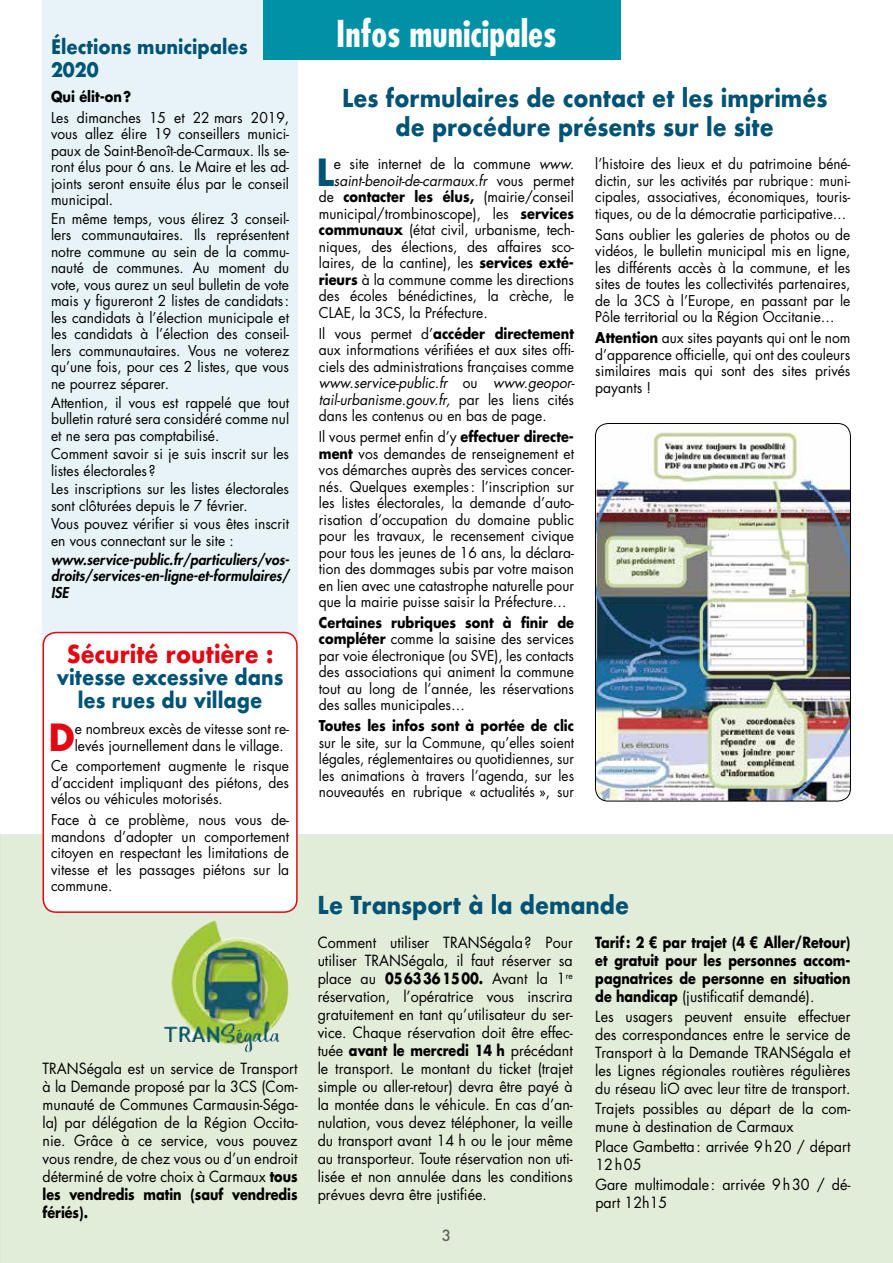
<style>
.page{position:relative;width:893px;height:1263px;background:#fff}
.page>*{position:absolute;margin:0;border:0;box-sizing:border-box;transform-origin:0 0}
.t1{font:700 36.45px "Futura Std";color:#e30613;scale:.95 1}
.t2{font:700 36.45px "Futura Std";color:#005375;scale:.95 1}
.t3{font:700 condensed 36px "Futura Std";color:#fff}
.t4{font:700 24px/28.5px "Futura";color:#005375;text-align:center;scale:.9 1}
.t5{font:700 24px "Futura";color:#e30613;scale:.9 1}
.t6{font:700 21px/22.5px "Futura";color:#005375;text-align:center;scale:.9 1}
.t7{font:700 19.5px/22.5px "Futura";color:#005375;scale:.9 1}
.t8{font:15px/18px "Futura Std";color:#000;text-align:justify;scale:.95 1}
.t9{font:700 15px/18px "Futura Std";color:#000;text-align:justify;scale:.85 1}
.t10{font:500 15px "Futura";color:#646363}
.t11{font:14.55px/16.5px "Futura Std";color:#000;text-align:justify;scale:.95 1}
.t12{font:14.55px/16.5px "Futura Std";color:#000;text-align:justify;scale:.93 1}
.t13{font:italic 800 14.55px/16.5px "Futura Std";letter-spacing:.005em;color:#000;text-align:justify;scale:.95 1}
.t14{font:700 14.55px "Futura Std";color:#000;scale:.89 1}
.t15{font:italic 14.55px "Futura Std";color:#000;scale:.95 1}
.s1{font-weight:700}
.s2{font-style:italic}
.s3{font-style:normal}
.s4{font-weight:400}
</style>
<div class="page">
<div style="left:0;top:835px;width:893px;height:428px;background:#e2edd9"></div>
<div style="left:43px;top:0;width:255px;height:682px;background:#e7f3f7"></div>
<div style="left:264px;top:0;width:357px;height:60px;background:#0091a7"></div>
<div style="left:43px;top:632px;width:254px;height:280px;background:#fff;border-radius:13px"></div>
<div style="left:43px;top:632px;width:255px;height:281px;border:2px solid #e30613;border-radius:13px"></div>
<img style="left:171px;top:923px;width:100px;height:129px">
<img style="left:595px;top:423px;width:255px;height:378px">
<div style="left:595px;top:423px;width:256px;height:378px;border:1px solid #000;border-radius:13px"></div>
<h3 class="t7" style="left:51px;top:36px;width:220px">Élections municipales<br>2020</h3>
<p class="t14" style="left:51px;top:87px;width:92px">Qui élit-on?</p>
<p class="t11" style="left:51px;top:109px;width:252px">Les dimanches 15 et 22 mars 2019, vous allez élire 19 conseillers munici&shy;paux de Saint-Benoît-de-Carmaux. Ils se&shy;ront élus pour 6 ans. Le Maire et les ad&shy;joints seront ensuite élus par le conseil municipal.</p>
<p class="t11" style="left:51px;top:210px;width:252px">En même temps, vous élirez 3 conseil&shy;lers communautaires. Ils représentent notre commune au sein de la commu&shy;nauté de communes. Au moment du vote, vous aurez un seul bulletin de vote mais y figureront 2 listes de candidats: les candidats à l’élection municipale et les candidats à l’élection des conseil&shy;lers communautaires. Vous ne voterez qu’une fois, pour ces 2 listes, que vous ne pourrez séparer.</p>
<p class="t11" style="left:51px;top:394px;width:252px">Attention, il vous est rappelé que tout bulletin raturé sera considéré comme nul et ne sera pas comptabilisé.</p>
<p class="t11" style="left:51px;top:446px;width:252px">Comment savoir si je suis inscrit sur les listes électorales ?</p>
<p class="t11" style="left:51px;top:481px;width:252px">Les inscriptions sur les listes électorales sont clôturées depuis le 7 février.</p>
<p class="t11" style="left:51px;top:516px;width:252px">Vous pouvez vérifier si vous êtes inscrit en vous connectant sur le site :</p>
<p class="t13" style="left:51px;top:551px;width:252px">www.service-public.fr/particuliers/vos&shy;droits/services-en-ligne-et-formulaires/ ISE</p>
<h3 class="t5" style="left:67px;top:636px;width:231px">Sécurité routière :</h3>
<h3 class="t6" style="left:57px;top:666px;width:253px">vitesse excessive dans les rues du village</h3>
<h1 class="t1" style="left:49px;top:713px;width:29px">D</h1>
<p class="t11" style="left:75px;top:720px;width:227px">e nombreux excès de vitesse sont re&shy;levés journellement dans le village.</p>
<p class="t11" style="left:51px;top:758px;width:252px">Ce comportement augmente le risque d’accident impliquant des piétons, des vélos ou véhicules motorisés.</p>
<p class="t11" style="left:51px;top:811px;width:252px">Face à ce problème, nous vous de&shy;mandons d’adopter un comportement citoyen en respectant les limitations de vitesse et les passages piétons sur la commune.</p>
<p class="t8" style="left:43px;top:1059px;width:270px">TRANSégala est un service de Transport à la Demande proposé par la 3CS (Com&shy;munauté de Communes Carmausin-Séga&shy;la) par délégation de la Région Occita&shy;nie. Grâce à ce service, vous pouvez vous rendre, de chez vous ou d’un endroit déterminé de votre choix à Carmaux <span class="s1">tous les vendredis matin (sauf vendredis fériés).</span></p>
<h2 class="t3" style="left:336px;top:11px;width:222px">Infos municipales</h2>
<h3 class="t4" style="left:342px;top:84px;width:541px">Les formulaires de contact et les imprimés de procédure présents sur le site</h3>
<h1 class="t2" style="left:317px;top:148px;width:20px">L</h1>
<p class="t11" style="left:334px;top:156px;width:254px">e site internet de la commune <span class="s2">www.</span></p>
<p class="t15" style="left:334px;top:171px;width:254px">saint-benoit-de-carmaux.fr <span class="s3">vous permet</span></p>
<p class="t11" style="left:319px;top:189px;width:270px">de <span class="s1">contacter les élus,</span> (mairie/conseil</p>
<p class="t11" style="left:319px;top:206px;width:270px">municipal/trombinoscope), les <span class="s1">services</span></p>
<p class="t11" style="left:319px;top:222px;width:270px"><span class="s1">communaux</span> (état civil, urbanisme, tech-</p>
<p class="t11" style="left:319px;top:239px;width:270px">niques, des élections, des affaires sco-</p>
<p class="t11" style="left:319px;top:255px;width:270px">laires, de la cantine), les <span class="s1">services exté-</span></p>
<p class="t11" style="left:319px;top:272px;width:270px"><span class="s1">rieurs</span> à la commune comme les directions</p>
<p class="t11" style="left:319px;top:288px;width:270px">des écoles bénédictines, la crèche, le</p>
<p class="t11" style="left:319px;top:305px;width:179px">CLAE, la 3CS, la Préfecture.</p>
<p class="t11" style="left:319px;top:325px;width:271px">Il vous permet d’<span class="s1">accéder directement </span>aux informations vérifiées et aux sites offi&shy;ciels des administrations françaises comme <span class="s2">www.service-public.fr</span> ou <span class="s2">www.geopor&shy;tail-urbanisme.gouv.fr,</span> par les liens cités dans les contenus ou en bas de page.</p>
<p class="t11" style="left:319px;top:429px;width:270px">Il vous permet enfin d’y <span class="s1">effectuer directe&shy;ment</span> vos demandes de renseignement et vos démarches auprès des services concer&shy;nés. Quelques exemples: l’inscription sur les listes électorales, la demande d’auto&shy;risation d’occupation du domaine public pour les travaux, le recensement civique pour tous les jeunes de 16 ans, la déclara&shy;tion des dommages subis par votre maison en lien avec une catastrophe naturelle pour que la mairie puisse saisir la Préfecture…</p>
<p class="t11" style="left:319px;top:614px;width:270px"><span class="s1">Certaines rubriques sont à finir de compléter</span> comme la saisine des services par voie électronique (ou SVE), les contacts des associations qui animent la commune tout au long de l’année, les réservations des salles municipales…</p>
<p class="t14" style="left:319px;top:716px;width:288px">Toutes les infos sont à portée de clic</p>
<p class="t12" style="left:319px;top:734px;width:276px">sur le site, sur la Commune, qu’elles soient légales, réglementaires ou quotidiennes, sur les animations à travers l’agenda, sur les nouveautés en rubrique « actualités », sur</p>
<p class="t12" style="left:595px;top:156px;width:276px">l’histoire des lieux et du patrimoine béné&shy;dictin, sur les activités par rubrique: muni&shy;cipales, associatives, économiques, touris&shy;tiques, ou de la démocratie participative…</p>
<p class="t11" style="left:595px;top:226px;width:270px">Sans oublier les galeries de photos ou de vidéos, le bulletin municipal mis en ligne, les différents accès à la commune, et les sites de toutes les collectivités partenaires, de la 3CS à l’Europe, en passant par le Pôle territorial ou la Région Occitanie…</p>
<p class="t11" style="left:595px;top:330px;width:270px"><span class="s1">Attention</span> aux sites payants qui ont le nom d’apparence officielle, qui ont des couleurs similaires mais qui sont des sites privés payants !</p>
<h3 class="t4" style="left:318px;top:890px;width:348px">Le Transport à la demande</h3>
<p class="t8" style="left:318px;top:933px;width:270px">Comment utiliser TRANSégala? Pour utiliser TRANSégala, il faut réserver sa place au <span class="s1">0563361500.</span> Avant la 1<sup>re </sup>réservation, l’opératrice vous inscrira gratuitement en tant qu’utilisateur du ser&shy;vice. Chaque réservation doit être effec&shy;tuée <span class="s1">avant le mercredi 14 h</span> précédant le transport. Le montant du ticket (trajet simple ou aller-retour) devra être payé à la montée dans le véhicule. En cas d’an&shy;nulation, vous devez téléphoner, la veille du transport avant 14 h ou le jour même au transporteur. Toute réservation non uti&shy;lisée et non annulée dans les conditions prévues devra être justifiée.</p>
<p class="t10" style="left:442px;top:1225px;width:11px">3</p>
<p class="t9" style="left:595px;top:933px;width:302px">Tarif: 2 € par trajet (4 € Aller/Retour) et gratuit pour les personnes accom&shy;pagnatrices de personne en situation de handicap <span class="s4">(justificatif demandé).</span></p>
<p class="t8" style="left:595px;top:1008px;width:270px">Les usagers peuvent ensuite effectuer des correspondances entre le service de Transport à la Demande TRANSégala et les Lignes régionales routières régulières du réseau liO avec leur titre de transport.</p>
<p class="t8" style="left:595px;top:1100px;width:270px">Trajets possibles au départ de la com&shy;mune à destination de Carmaux</p>
<p class="t8" style="left:595px;top:1138px;width:270px">Place Gambetta: arrivée 9h20 / départ<br>12h05</p>
<p class="t8" style="left:595px;top:1176px;width:270px">Gare multimodale: arrivée 9h30 / dé&shy;part 12h15</p>
</div>
